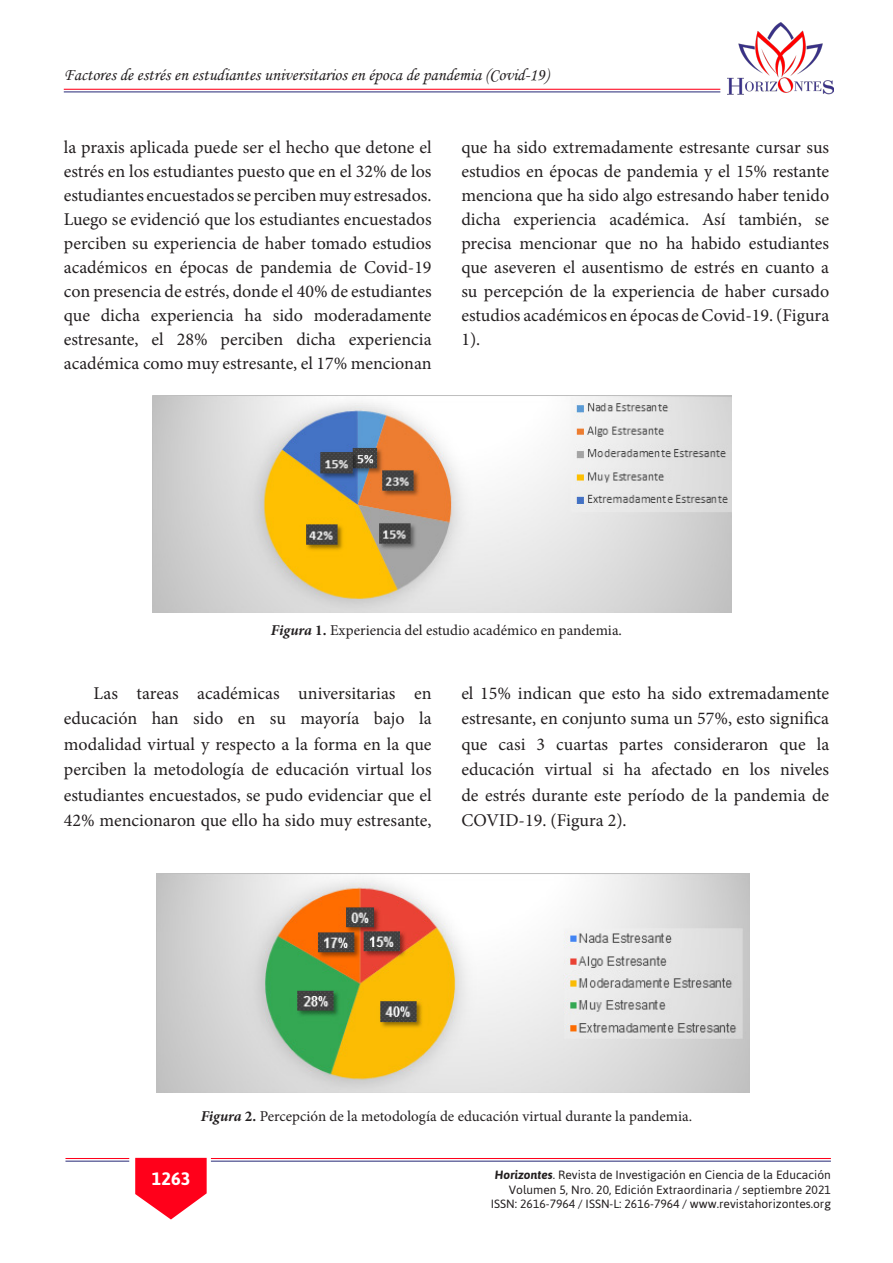
<style>
.page{position:relative;width:893px;height:1263px;background:#fff}
.page>*{position:absolute;margin:0;border:0;box-sizing:border-box;transform-origin:0 0}
.t1{font:18px/24px "Minion Pro";color:#231f20;text-align:justify}
.t2{font:700 18px "Asap";color:#fff}
.t3{font:17.25px "Monotype Corsiva";color:#231f20}
.t4{font:15px "Minion Pro";color:#231f20}
.t5{font:12px/14.4px "Asap";color:#231f20;text-align:right}
.s1{font-weight:700;font-style:italic}
.s2{font-weight:700}
</style>
<div class="page">
<hr style="left:211px;top:1160px;width:620px;height:2px;background:#30327d">
<hr style="left:211px;top:1158px;width:620px;height:1px;background:#ff001a">
<hr style="left:65px;top:1160px;width:64px;height:2px;background:#30327d">
<hr style="left:65px;top:1158px;width:64px;height:1px;background:#ff001a">
<svg style="left:135px;top:1158px;width:72px;height:61px"></svg>
<hr style="left:64px;top:91px;width:656px;height:1px;background:#30327d">
<hr style="left:64px;top:89px;width:656px;height:1px;background:#ff001a">
<img style="left:727px;top:22px;width:106px;height:73px">
<img style="left:152px;top:395px;width:579px;height:217px">
<img style="left:156px;top:874px;width:593px;height:219px">
<p class="t3" style="left:64px;top:64px;width:486px">Factores de estrés en estudiantes universitarios en época de pandemia (Covid-19)</p>
<p class="t1" style="left:64px;top:136px;width:369px">la praxis aplicada puede ser el hecho que detone el estrés en los estudiantes puesto que en el 32% de los estudiantes encuestados se perciben muy estresados.<br>Luego se evidenció que los estudiantes encuestados perciben su experiencia de haber tomado estudios académicos en épocas de pandemia de Covid-19 con presencia de estrés, donde el 40% de estudiantes que dicha experiencia ha sido moderadamente estresante, el 28% perciben dicha experiencia académica como muy estresante, el 17% mencionan</p>
<p class="t1" style="left:461px;top:136px;width:369px">que ha sido extremadamente estresante cursar sus estudios en épocas de pandemia y el 15% restante menciona que ha sido algo estresando haber tenido dicha experiencia académica. Así también, se precisa mencionar que no ha habido estudiantes que aseveren el ausentismo de estrés en cuanto a su percepción de la experiencia de haber cursado estudios académicos en épocas de Covid-19. (Figura 1).</p>
<p class="t4" style="left:271px;top:620px;width:353px"><span class="s1">Figura</span> <span class="s2">1.</span> Experiencia del estudio académico en pandemia.</p>
<p class="t1" style="left:64px;top:680px;width:369px;line-height:25.5px;text-indent:30px">Las tareas académicas universitarias en educación han sido en su mayoría bajo la modalidad virtual y respecto a la forma en la que perciben la metodología de educación virtual los estudiantes encuestados, se pudo evidenciar que el 42% mencionaron que ello ha sido muy estresante,</p>
<p class="t1" style="left:461px;top:680px;width:369px;line-height:25.5px">el 15% indican que esto ha sido extremadamente estresante, en conjunto suma un 57%, esto significa que casi 3 cuartas partes consideraron que la educación virtual si ha afectado en los niveles de estrés durante este período de la pandemia de COVID-19. (Figura 2).</p>
<p class="t4" style="left:201px;top:1106px;width:493px"><span class="s1">Figura</span> <span class="s2">2.</span> Percepción de la metodología de educación virtual durante la pandemia.</p>
<p class="t2" style="left:152px;top:1168px;width:40px">1263</p>
<p class="t5" style="left:491px;top:1168px;width:341px"><span class="s1">Horizontes</span>. Revista de Investigación en Ciencia de la Educación<br>Volumen 5, Nro. 20, Edición Extraordinaria / septiembre 2021<br>ISSN: 2616-7964 / ISSN-L: 2616-7964 / www.revistahorizontes.org</p>
</div>
